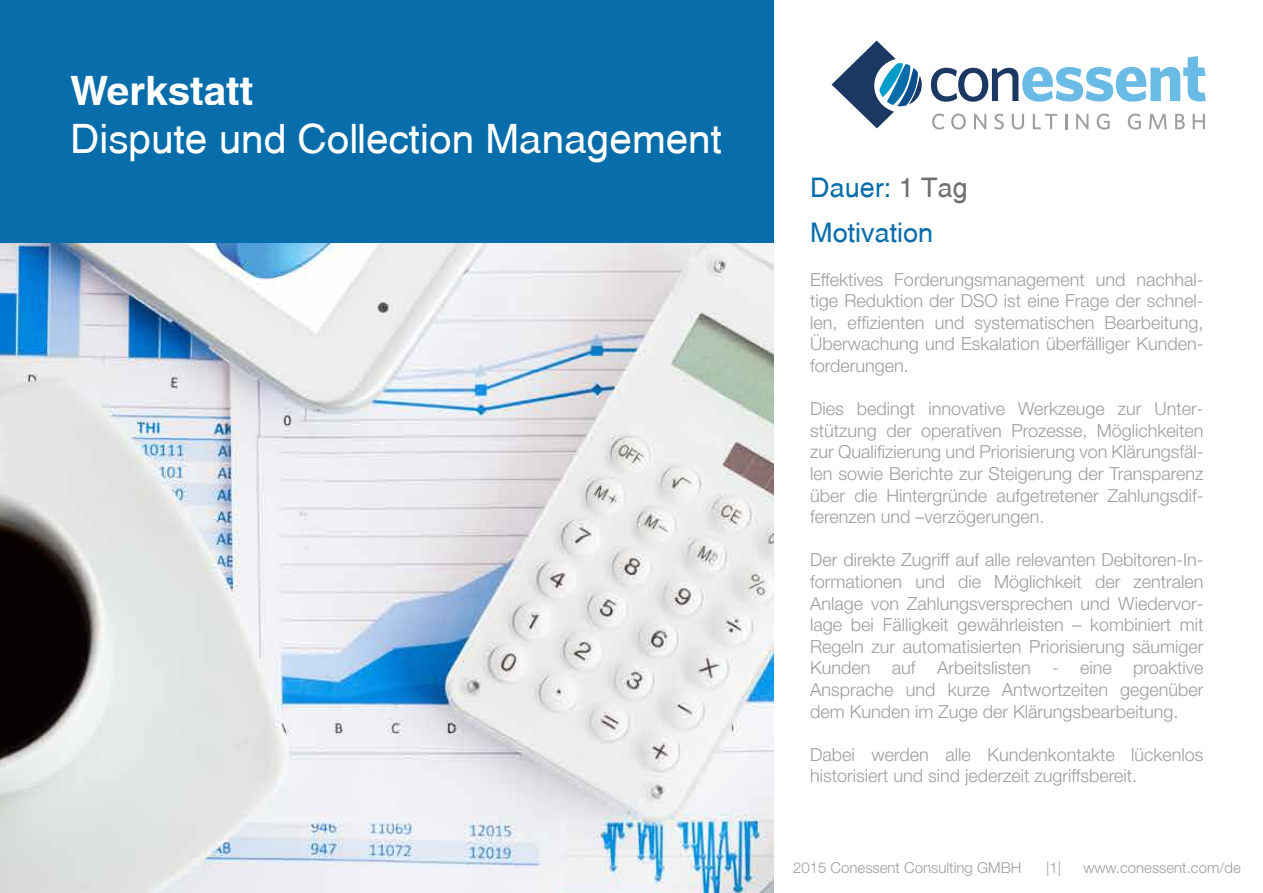
<style>
.page{position:relative;width:1263px;height:893px;background:#fff}
.page>*{position:absolute;margin:0;border:0;box-sizing:border-box;transform-origin:0 0}
.t1{font:40.5px "Swansea";color:#fff}
.t2{font:700 40.5px "Swansea";color:#fff}
.t3{font:27px "Swansea";color:#076dab}
.t4{font:300 18px/21.6px "Helvetica Neue";color:#9c9ea1;text-align:justify}
.t5{font:300 15px "Helvetica Neue";color:#9c9ea1}
.s1{color:#6d6e71}
</style>
<div class="page">
<img style="left:0;top:243px;width:774px;height:650px">
<div style="left:0;top:0;width:774px;height:243px;background:#076dab"></div>
<svg style="left:931px;top:56px;width:275px;height:46px"></svg>
<svg style="left:932px;top:114px;width:12px;height:16px"></svg>
<svg style="left:951px;top:114px;width:15px;height:16px"></svg>
<svg style="left:974px;top:114px;width:12px;height:15px"></svg>
<svg style="left:994px;top:114px;width:10px;height:15px"></svg>
<svg style="left:1012px;top:114px;width:12px;height:16px"></svg>
<svg style="left:1033px;top:114px;width:24px;height:15px"></svg>
<svg style="left:1065px;top:114px;width:2px;height:15px"></svg>
<svg style="left:1076px;top:114px;width:12px;height:15px"></svg>
<svg style="left:1097px;top:114px;width:13px;height:16px"></svg>
<svg style="left:1128px;top:114px;width:13px;height:16px"></svg>
<svg style="left:1149px;top:114px;width:18px;height:15px"></svg>
<svg style="left:1175px;top:114px;width:10px;height:15px"></svg>
<svg style="left:1193px;top:114px;width:12px;height:15px"></svg>
<svg style="left:831px;top:41px;width:91px;height:87px"></svg>
<h1 class="t2" style="left:70px;top:66px;width:185px">Werkstatt</h1>
<h1 class="t1" style="left:70px;top:115px;width:653px">Dispute und Collection Management</h1>
<h2 class="t3" style="left:810px;top:172px;width:159px">Dauer: <span class="s1">1 Tag</span></h2>
<h2 class="t3" style="left:810px;top:217px;width:125px">Motivation</h2>
<p class="t4" style="left:810px;top:267px;width:395px">Effektives Forderungsmanagement und nachhal&shy;tige Reduktion der DSO ist eine Frage der schnel&shy;len, effizienten und systematischen Bearbeitung, Überwachung und Eskalation überfälliger Kunden&shy;forderungen.</p>
<p class="t4" style="left:810px;top:397px;width:395px">Dies bedingt innovative Werkzeuge zur Unter&shy;stützung der operativen Prozesse, Möglichkeiten zur Qualifizierung und Priorisierung von Klärungsfäl&shy;len sowie Berichte zur Steigerung der Transparenz über die Hintergründe aufgetretener Zahlungsdif&shy;ferenzen und –verzögerungen.</p>
<p class="t4" style="left:810px;top:548px;width:395px">Der direkte Zugriff auf alle relevanten Debitoren-In&shy;formationen und die Möglichkeit der zentralen Anlage von Zahlungsversprechen und Wiedervor&shy;lage bei Fälligkeit gewährleisten – kombiniert mit Regeln zur automatisierten Priorisierung säumiger Kunden auf Arbeitslisten - eine proaktive Ansprache und kurze Antwortzeiten gegenüber dem Kunden im Zuge der Klärungsbearbeitung.</p>
<p class="t4" style="left:810px;top:743px;width:395px">Dabei werden alle Kundenkontakte lückenlos historisiert und sind jederzeit zugriffsbereit.</p>
<p class="t5" style="left:793px;top:856px;width:230px">2015 Conessent Consulting GMBH</p>
<p class="t5" style="left:1046px;top:856px;width:16px">|1|</p>
<p class="t5" style="left:1083px;top:856px;width:159px">www.conessent.com/de</p>
</div>
